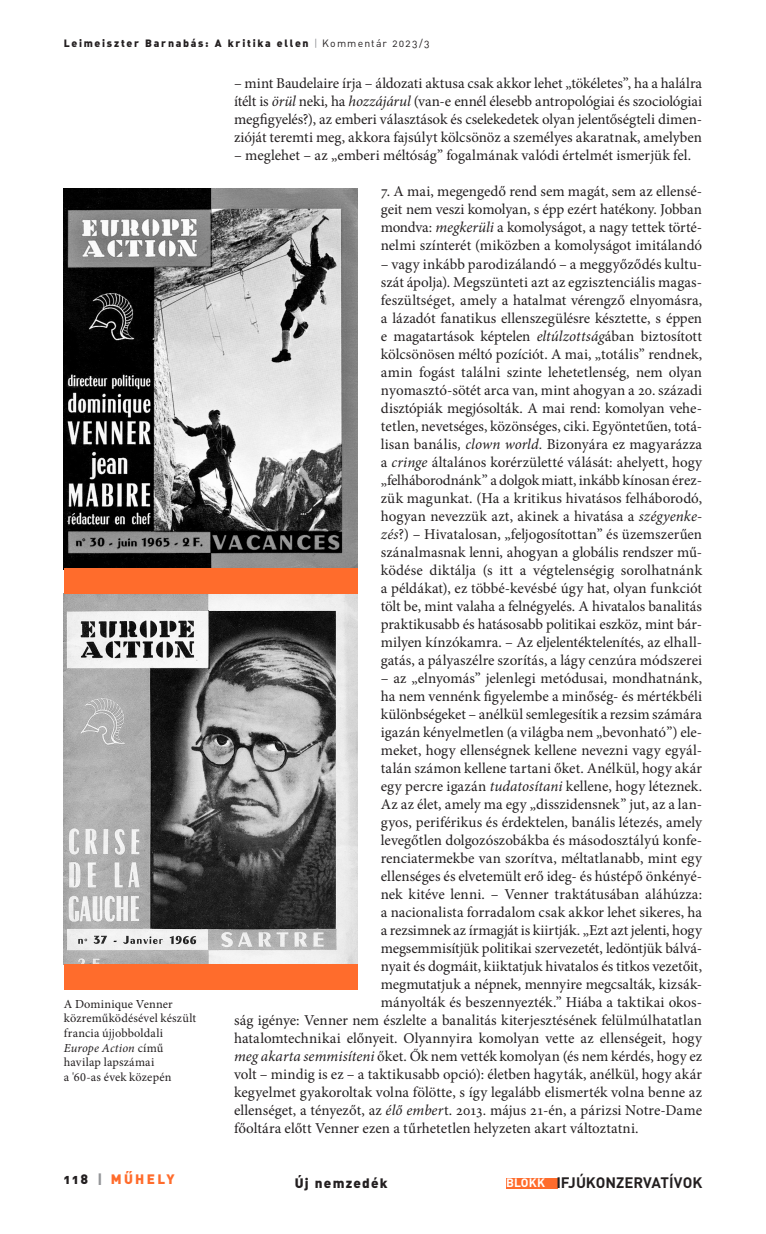
<style>
.page{position:relative;width:766px;height:1234px;background:#fff}
.page>*{position:absolute;margin:0;border:0;box-sizing:border-box;transform-origin:0 0}
._8_-_kenyér_1_---_10_pt{font:15px/18px "Minion Pro";color:#231f20;text-align:justify}
.t1{font:700 15px "DIN Alt PFL";letter-spacing:.035em;color:#231f20}
.t2{font:13.5px "DIN Alt Blk PFL";letter-spacing:.2em;color:#ff6c2c}
.t3{font:13.5px "DIN Alt Blk PFL";letter-spacing:.1em;color:#231f20}
._1000_-_képaláírás{font:12.3px/14.7px "Minion Pro";letter-spacing:.005em;color:#231f20}
.t4{font:10.5px "DIN Alt Blk PFL";letter-spacing:.175em;color:#231f20}
.s1{font-family:"DIN Alt PFL";color:#939598}
.s2{font-family:"DIN Alt PFL"}
.s3{font-style:italic}
.s4{color:#231f20}
.s5{color:#939598}
.s6{font-size:12px;color:#fff}
</style>
<div class="page">
<div style="left:506px;top:1177px;width:51px;height:10px;background:#ff6c2c"></div>
<img style="left:64px;top:189px;width:293px;height:379px">
<img style="left:64px;top:593px;width:293px;height:370px">
<div style="left:64px;top:568px;width:293px;height:25px;background:#ff6c2c"></div>
<div style="left:64px;top:963px;width:293px;height:26px;background:#ff6c2c"></div>
<p class="t4" style="left:64px;top:36px;width:366px">Leimeiszter Barnabás: A kritika ellen <span class="s1">|</span> <span class="s2">Kommentár 2023/3</span></p>
<p class="_1000_-_képaláírás" style="left:64px;top:996px;width:134px">A Dominique Venner közreműködésével készült francia újjobboldali<br><span class="s3">Europe Action</span> című havilap lapszámai<br>a '60-as évek közepén</p>
<p class="t2" style="left:64px;top:1169px;width:112px"><span class="s4">118</span> <span class="s5">|</span> MŰHELY</p>
<p class="_8_-_kenyér_1_---_10_pt" style="left:234px;top:75px;width:469px">– mint Baudelaire írja – áldozati aktusa csak akkor lehet „tökéletes”, ha a halálra ítélt is <span class="s3">örül</span> neki, ha <span class="s3">hozzájárul</span> (van-e ennél élesebb antropológiai és szociológiai megfigyelés?), az emberi választások és cselekedetek olyan jelentőségteli dimen&shy;zióját teremti meg, akkora fajsúlyt kölcsönöz a személyes akaratnak, amelyben</p>
<p class="_8_-_kenyér_1_---_10_pt" style="left:234px;top:147px;width:458px">– meglehet – az „emberi méltóság” fogalmának valódi értelmét ismerjük fel.</p>
<p class="_8_-_kenyér_1_---_10_pt" style="left:381px;top:183px;width:323px">7. A mai, megengedő rend sem magát, sem az ellensé&shy;geit nem veszi komolyan, s épp ezért hatékony. Jobban mondva: <span class="s3">megkerüli</span> a komolyságot, a nagy tettek törté&shy;nelmi színterét (miközben a komolyságot imitálandó</p>
<p class="_8_-_kenyér_1_---_10_pt" style="left:381px;top:255px;width:323px">– vagy inkább parodizálandó – a meggyőződés kultu&shy;szát ápolja). Megszünteti azt az egzisztenciális magas&shy;feszültséget, amely a hatalmat vérengző elnyomásra, a lázadót fanatikus ellenszegülésre késztette, s éppen e magatartások képtelen <span class="s3">eltúlzottság</span>ában biztosított kölcsönösen méltó pozíciót. A mai, „totális” rendnek, amin fogást találni szinte lehetetlenség, nem olyan nyomasztó-sötét arca van, mint ahogyan a 20. századi disztópiák megjósolták. A mai rend: komolyan vehe&shy;tetlen, nevetséges, közönséges, ciki. Egyöntetűen, totá&shy;lisan banális<span class="s3">, clown world.</span> Bizonyára ez magyarázza a <span class="s3">cringe</span> általános korérzületté válását: ahelyett, hogy „felháborodnánk” a dolgok miatt, inkább kínosan érez&shy;zük magunkat. (Ha a kritikus hivatásos felháborodó, hogyan nevezzük azt, akinek a hivatása a <span class="s3">szégyenke&shy;zés</span>?) – Hivatalosan, „feljogosítottan” és üzemszerűen szánalmasnak lenni, ahogyan a globális rendszer mű&shy;ködése diktálja (s itt a végtelenségig sorolhatnánk a példákat), ez többé-kevésbé úgy hat, olyan funkciót tölt be, mint valaha a felnégyelés. A hivatalos banalitás praktikusabb és hatásosabb politikai eszköz, mint bár&shy;milyen kínzókamra. – Az eljelentéktelenítés, az elhall&shy;gatás, a pályaszélre szorítás, a lágy cenzúra módszerei</p>
<p class="_8_-_kenyér_1_---_10_pt" style="left:381px;top:669px;width:323px">– az „elnyomás” jelenlegi metódusai, mondhatnánk,</p>
<p class="_8_-_kenyér_1_---_10_pt" style="left:381px;top:687px;width:323px">ha nem vennénk figyelembe a minőség- és mértékbéli</p>
<p class="_8_-_kenyér_1_---_10_pt" style="left:381px;top:705px;width:323px">különbségeket – anélkül semlegesítik a rezsim számára</p>
<p class="_8_-_kenyér_1_---_10_pt" style="left:381px;top:723px;width:323px">igazán kényelmetlen (a világba nem „bevonható”) ele-</p>
<p class="_8_-_kenyér_1_---_10_pt" style="left:381px;top:741px;width:323px">meket, hogy ellenségnek kellene nevezni vagy egyál-</p>
<p class="_8_-_kenyér_1_---_10_pt" style="left:381px;top:759px;width:323px">talán számon kellene tartani őket. Anélkül, hogy akár</p>
<p class="_8_-_kenyér_1_---_10_pt" style="left:381px;top:777px;width:323px">egy percre igazán <span class="s3">tudatosítani</span> kellene, hogy léteznek.</p>
<p class="_8_-_kenyér_1_---_10_pt" style="left:381px;top:795px;width:323px">Az az élet, amely ma egy „disszidensnek” jut, az a lan-</p>
<p class="_8_-_kenyér_1_---_10_pt" style="left:381px;top:813px;width:323px">gyos, periférikus és érdektelen, banális létezés, amely</p>
<p class="_8_-_kenyér_1_---_10_pt" style="left:381px;top:831px;width:323px">levegőtlen dolgozószobákba és másodosztályú konfe-</p>
<p class="_8_-_kenyér_1_---_10_pt" style="left:381px;top:849px;width:322px">renciatermekbe van szorítva, méltatlanabb, mint egy</p>
<p class="_8_-_kenyér_1_---_10_pt" style="left:381px;top:867px;width:323px">ellenséges és elvetemült erő ideg- és hústépő önkényé-</p>
<p class="_8_-_kenyér_1_---_10_pt" style="left:381px;top:885px;width:323px">nek kitéve lenni. – Venner traktátusában aláhúzza:</p>
<p class="_8_-_kenyér_1_---_10_pt" style="left:381px;top:903px;width:323px">a nacionalista forradalom csak akkor lehet sikeres, ha</p>
<p class="_8_-_kenyér_1_---_10_pt" style="left:381px;top:921px;width:323px">a rezsimnek az írmagját is kiirtják. „Ezt azt jelenti, hogy</p>
<p class="_8_-_kenyér_1_---_10_pt" style="left:381px;top:939px;width:323px">megsemmisítjük politikai szervezetét, ledöntjük bálvá-</p>
<p class="_8_-_kenyér_1_---_10_pt" style="left:381px;top:957px;width:323px">nyait és dogmáit, kiiktatjuk hivatalos és titkos vezetőit,</p>
<p class="_8_-_kenyér_1_---_10_pt" style="left:381px;top:975px;width:323px">megmutatjuk a népnek, mennyire megcsalták, kizsák-</p>
<p class="_8_-_kenyér_1_---_10_pt" style="left:381px;top:993px;width:323px">mányolták és beszennyezték.” Hiába a taktikai okos-</p>
<p class="_8_-_kenyér_1_---_10_pt" style="left:234px;top:1011px;width:469px">ság igénye: Venner nem észlelte a banalitás kiterjesztésének felülmúlhatatlan</p>
<p class="_8_-_kenyér_1_---_10_pt" style="left:234px;top:1029px;width:469px">hatalomtechnikai előnyeit. Olyannyira komolyan vette az ellenségeit, hogy</p>
<p class="_8_-_kenyér_1_---_10_pt" style="left:234px;top:1047px;width:469px"><span class="s3">meg akarta semmisíteni</span> őket. Ők nem vették komolyan (és nem kérdés, hogy ez</p>
<p class="_8_-_kenyér_1_---_10_pt" style="left:234px;top:1065px;width:469px">volt – mindig is ez – a taktikusabb opció): életben hagyták, anélkül, hogy akár</p>
<p class="_8_-_kenyér_1_---_10_pt" style="left:234px;top:1083px;width:469px">kegyelmet gyakoroltak volna fölötte, s így legalább elismerték volna benne az</p>
<p class="_8_-_kenyér_1_---_10_pt" style="left:234px;top:1101px;width:469px">ellenséget, a tényezőt, az <span class="s3">élő ember</span>t. 2013. május 21-én, a párizsi Notre-Dame</p>
<p class="_8_-_kenyér_1_---_10_pt" style="left:234px;top:1119px;width:406px">főoltára előtt Venner ezen a tűrhetetlen helyzeten akart változtatni.</p>
<p class="t3" style="left:295px;top:1173px;width:94px">Új nemzedék</p>
<p class="t1" style="left:506px;top:1172px;width:197px"><span class="s6">BLOKK</span> IFJÚKONZERVATÍVOK</p>
</div>
